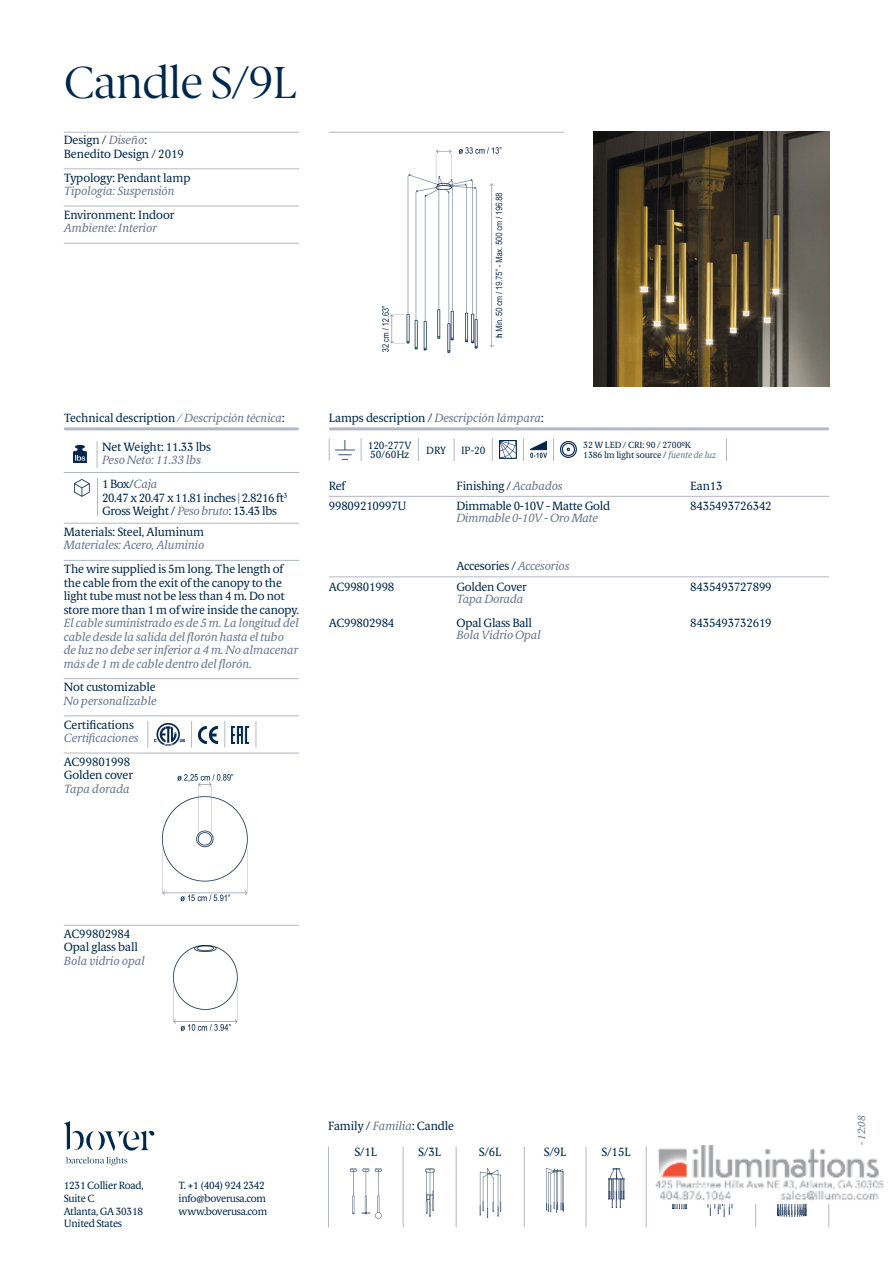
<style>
.page{position:relative;width:893px;height:1263px;background:#fff}
.page>*{position:absolute;margin:0;border:0;box-sizing:border-box;transform-origin:0 0}
.Nom{font:45px "Berlingske Serif";letter-spacing:-.025em;color:#00284c}
.Text_línia_inferior{font:italic 12px/13.5px "Berlingske Serif Tx";letter-spacing:-.01em;color:#6b768f}
.Text_línia_inferior-2{font:12px/13.5px "Berlingske Serif Tx";letter-spacing:-.01em;color:#00284c}
.Acabats{font:12px "Berlingske Serif Tx";letter-spacing:-.02em;color:#00284c}
.Text_línia_inferior-3{font:12px/13.5px "Berlingske Serif Tx";letter-spacing:-.035em;color:#00284c}
.Acabats-2{font:italic 12px "Berlingske Serif Tx";letter-spacing:-.02em;color:#6b768f}
.Info_tècnica{font:10.5px/12.8px "Berlingske Serif Tx";letter-spacing:-.025em;color:#00284c}
.Info_Bombeta{font:9px "Berlingske Serif Tx";letter-spacing:-.01em;color:#00284c}
.s1{font-style:italic;color:#6b768f}
.s2{font-style:normal;color:#00284c}
</style>
<div class="page">
<hr style="left:328px;top:1147px;width:1px;height:80px;background:#b4b8c6">
<hr style="left:456px;top:1147px;width:1px;height:80px;background:#b4b8c6">
<img style="left:479px;top:1208px;width:23px;height:10px">
<hr style="left:524px;top:1147px;width:1px;height:80px;background:#b4b8c6">
<img style="left:546px;top:1208px;width:18px;height:5px">
<img style="left:352px;top:1208px;width:29px;height:10px">
<img style="left:425px;top:1208px;width:9px;height:8px">
<hr style="left:586px;top:1147px;width:1px;height:80px;background:#b4b8c6">
<hr style="left:403px;top:1147px;width:1px;height:80px;background:#b4b8c6">
<hr style="left:646px;top:1147px;width:1px;height:80px;background:#b4b8c6">
<hr style="left:755px;top:1147px;width:1px;height:80px;background:#b4b8c6">
<hr style="left:828px;top:1147px;width:1px;height:80px;background:#b4b8c6">
<img style="left:709px;top:1208px;width:24px;height:8px">
<img style="left:778px;top:1208px;width:29px;height:8px">
<img style="left:63px;top:131px;width:767px;height:1077px">
<img style="left:654px;top:1145px;width:231px;height:58px">
<p class="Nom" style="left:64px;top:53px;width:235px">Candle S/9L</p>
<p class="Text_línia_inferior-2" style="left:64px;top:133px;width:122px">Design / <span class="s1">Diseño</span>:<br>Benedito Design / 2019</p>
<p class="Text_línia_inferior-2" style="left:64px;top:171px;width:128px">Typology: Pendant lamp<br><span class="s1">Tipología: Suspensión</span></p>
<p class="Text_línia_inferior-2" style="left:64px;top:208px;width:112px">Environment: Indoor<br><span class="s1">Ambiente: Interior</span></p>
<p class="Text_línia_inferior-2" style="left:64px;top:411px;width:222px">Technical description <span class="s1">/ Descripción técnica</span>:</p>
<p class="Text_línia_inferior-2" style="left:329px;top:411px;width:216px">Lamps description / <span class="s1">Descripción lámpara</span>:</p>
<p class="Text_línia_inferior-2" style="left:102px;top:440px;width:111px">Net Weight: 11.33 lbs<br><span class="s1">Peso Neto: 11.33 lbs</span></p>
<p class="Text_línia_inferior-3" style="left:102px;top:477px;width:187px">1 Box/<span class="s1">Caja<br></span>20.47 x 20.47 x 11.81 inches | 2.8216 ft<sup>3<br></sup>Gross Weight / <span class="s1">Peso bruto</span>: 13.43 lbs</p>
<p class="Text_línia_inferior" style="left:64px;top:525px;width:142px"><span class="s2">Materials: Steel, Aluminum<br></span>Materiales: Acero, Aluminio</p>
<p class="Text_línia_inferior" style="left:64px;top:562px;width:237px"><span class="s2">The wire supplied is 5m long. The length of the cable from the exit of the canopy to the light tube must not be less than 4 m. Do not store more than 1 m of wire inside the canopy.<br></span>El cable suministrado es de 5 m. La longitud del cable desde la salida del florón hasta el tubo de luz no debe ser inferior a 4 m. No almacenar más de 1 m de cable dentro del florón.</p>
<p class="Text_línia_inferior" style="left:64px;top:680px;width:94px"><span class="s2">Not customizable<br></span>No personalizable</p>
<p class="Text_línia_inferior" style="left:64px;top:718px;width:76px"><span class="s2">Certifications<br></span>Certificaciones</p>
<p class="Text_línia_inferior-2" style="left:64px;top:755px;width:71px">AC99801998<br>Golden cover<br><span class="s1">Tapa dorada</span></p>
<p class="Info_tècnica" style="left:368px;top:439px;width:45px">120-277V</p>
<p class="Info_tècnica" style="left:370px;top:448px;width:41px">50/60Hz</p>
<p class="Info_tècnica" style="left:426px;top:444px;width:21px">DRY</p>
<p class="Info_tècnica" style="left:461px;top:444px;width:26px">IP-20</p>
<p class="Info_Bombeta" style="left:583px;top:438px;width:109px">32 W LED / CRI: 90 / 2700ºK</p>
<p class="Info_Bombeta" style="left:583px;top:449px;width:134px">1386 lm light source / <span class="s1">fuente de luz</span></p>
<p class="Acabats" style="left:329px;top:477px;width:18px">Ref</p>
<p class="Acabats" style="left:456px;top:477px;width:108px">Finishing / <span class="s1">Acabados</span></p>
<p class="Acabats" style="left:690px;top:477px;width:34px">Ean13</p>
<p class="Acabats" style="left:329px;top:497px;width:79px">99809210997U</p>
<p class="Acabats" style="left:456px;top:497px;width:155px">Dimmable 0-10V - Matte Gold</p>
<p class="Acabats" style="left:690px;top:497px;width:83px">8435493726342</p>
<p class="Acabats-2" style="left:456px;top:509px;width:143px">Dimmable 0-10V - Oro Mate</p>
<p class="Acabats" style="left:456px;top:557px;width:115px">Accesories / <span class="s1">Accesorios</span></p>
<p class="Acabats" style="left:329px;top:578px;width:67px">AC99801998</p>
<p class="Acabats" style="left:456px;top:578px;width:72px">Golden Cover</p>
<p class="Acabats" style="left:690px;top:578px;width:83px">8435493727899</p>
<p class="Acabats-2" style="left:456px;top:590px;width:69px">Tapa Dorada</p>
<p class="Acabats" style="left:329px;top:614px;width:67px">AC99802984</p>
<p class="Acabats" style="left:456px;top:614px;width:77px">Opal Glass Ball</p>
<p class="Acabats" style="left:690px;top:614px;width:83px">8435493732619</p>
<p class="Acabats-2" style="left:456px;top:626px;width:86px">Bola Vidrio Opal</p>
<p class="Text_línia_inferior-2" style="left:64px;top:927px;width:83px">AC99802984<br>Opal glass ball<br><span class="s1">Bola vidrio opal</span></p>
<p class="Info_tècnica" style="left:64px;top:1179px;width:81px">1231 Collier Road,<br>Suite C<br>Atlanta, GA 30318<br>United States</p>
<p class="Info_tècnica" style="left:179px;top:1179px;width:90px">T. +1 (404) 924 2342 info@boverusa.com www.boverusa.com</p>
<p class="Text_línia_inferior-2" style="left:328px;top:1119px;width:128px">Family / <span class="s1">Familia</span>: Candle</p>
<p class="Text_línia_inferior-2" style="left:354px;top:1145px;width:24px">S/1L</p>
<p class="Text_línia_inferior-2" style="left:418px;top:1145px;width:24px">S/3L</p>
<p class="Text_línia_inferior-2" style="left:479px;top:1145px;width:24px">S/6L</p>
<p class="Text_línia_inferior-2" style="left:544px;top:1145px;width:24px">S/9L</p>
<p class="Text_línia_inferior-2" style="left:601px;top:1145px;width:31px">S/15L</p>
</div>
